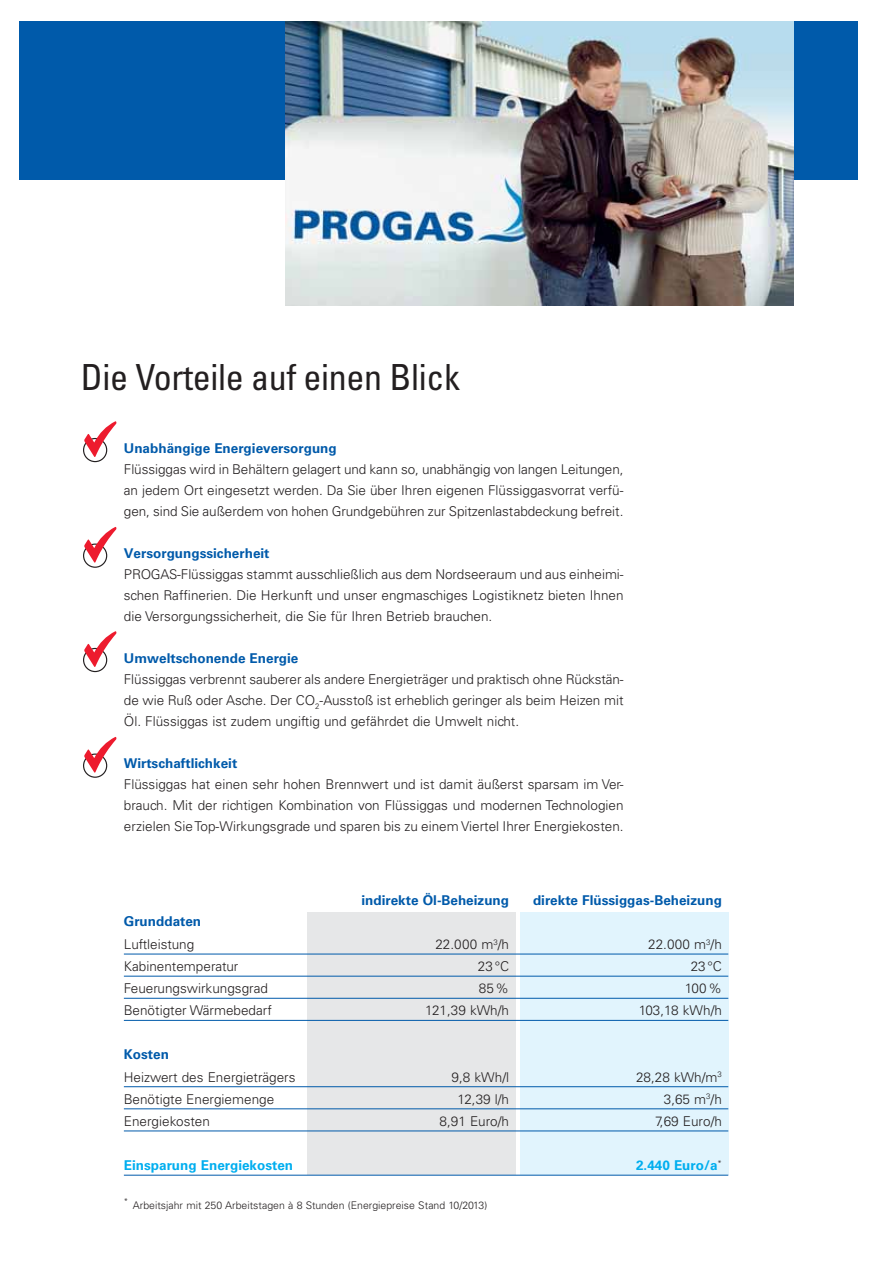
<style>
.page{position:relative;width:879px;height:1263px;background:#fff}
.page>*{position:absolute;margin:0;border:0;box-sizing:border-box;transform-origin:0 0}
.t1{font:condensed 36px "Univers";letter-spacing:-.01em;color:#231f20}
.t2{font:300 13.5px/21px "Univers";color:#231f20;text-align:justify}
.t3{font:700 13.5px "Univers";color:#005aaa}
.t4{font:700 13.5px "Univers";color:#00aeef}
.t5{font:300 10.5px "Univers";color:#231f20}
</style>
<div class="page">
<div style="left:519px;top:913px;width:209px;height:262px;background:#e1f4fd"></div>
<div style="left:307px;top:913px;width:208px;height:262px;background:#e6e7e8"></div>
<div style="left:19px;top:21px;width:838px;height:159px;background:#005aaa"></div>
<img style="left:285px;top:21px;width:508px;height:285px">
<div style="left:83px;top:438px;width:24px;height:24px;border:1px solid #231f20;border-radius:50%"></div>
<svg style="left:84px;top:421px;width:32px;height:36px"></svg>
<div style="left:83px;top:543px;width:24px;height:25px;border:1px solid #231f20;border-radius:50%"></div>
<svg style="left:84px;top:527px;width:32px;height:36px"></svg>
<div style="left:83px;top:648px;width:24px;height:24px;border:1px solid #231f20;border-radius:50%"></div>
<svg style="left:84px;top:631px;width:32px;height:36px"></svg>
<div style="left:83px;top:753px;width:24px;height:25px;border:1px solid #231f20;border-radius:50%"></div>
<svg style="left:84px;top:737px;width:32px;height:35px"></svg>
<hr style="left:124px;top:976px;width:604px;height:1px;background:#005aaa">
<hr style="left:124px;top:1020px;width:604px;height:1px;background:#005aaa">
<hr style="left:124px;top:998px;width:604px;height:1px;background:#005aaa">
<hr style="left:124px;top:954px;width:604px;height:1px;background:#005aaa">
<hr style="left:124px;top:1130px;width:604px;height:1px;background:#005aaa">
<hr style="left:124px;top:1108px;width:604px;height:1px;background:#005aaa">
<hr style="left:124px;top:1086px;width:604px;height:1px;background:#005aaa">
<hr style="left:124px;top:1175px;width:604px;height:1px;background:#005aaa">
<h1 class="t1" style="left:81px;top:364px;width:380px">Die Vorteile auf einen Blick</h1>
<p class="t3" style="left:124px;top:443px;width:214px">Unabhängige Energieversorgung</p>
<p class="t2" style="left:124px;top:460px;width:501px">Flüssiggas wird in Behältern gelagert und kann so, unabhängig von langen Leitungen, an jedem Ort eingesetzt werden. Da Sie über Ihren eigenen Flüssiggasvorrat verfü&shy;gen, sind Sie außerdem von hohen Grundgebühren zur Spitzenlastabdeckung befreit.</p>
<p class="t3" style="left:124px;top:548px;width:147px">Versorgungssicherheit</p>
<p class="t2" style="left:124px;top:565px;width:501px">PROGAS-Flüssiggas stammt ausschließlich aus dem Nordseeraum und aus einheimi&shy;schen Raffinerien. Die Herkunft und unser engmaschiges Logistiknetz bieten Ihnen die Versorgungssicherheit, die Sie für Ihren Betrieb brauchen.</p>
<p class="t3" style="left:124px;top:653px;width:176px">Umweltschonende Energie</p>
<p class="t2" style="left:124px;top:670px;width:501px">Flüssiggas verbrennt sauberer als andere Energieträger und praktisch ohne Rückstän&shy;de wie Ruß oder Asche. Der CO<sub>2</sub>-Ausstoß ist erheblich geringer als beim Heizen mit Öl. Flüssiggas ist zudem ungiftig und gefährdet die Umwelt nicht.</p>
<p class="t3" style="left:124px;top:758px;width:115px">Wirtschaftlichkeit</p>
<p class="t2" style="left:124px;top:775px;width:501px">Flüssiggas hat einen sehr hohen Brennwert und ist damit äußerst sparsam im Ver&shy;brauch. Mit der richtigen Kombination von Flüssiggas und modernen Technologien erzielen Sie Top-Wirkungs grade und sparen bis zu einem Viertel Ihrer Energiekosten.</p>
<p class="t3" style="left:361px;top:895px;width:149px">indirekte Öl-Be heizung</p>
<p class="t3" style="left:532px;top:895px;width:190px">direkte Flüssiggas-Beheizung</p>
<p class="t3" style="left:124px;top:916px;width:79px">Grunddaten</p>
<p class="t2" style="left:124px;top:935px;width:72px">Luftleistung</p>
<p class="t2" style="left:435px;top:935px;width:75px">22.000 m<sup>3</sup>/h</p>
<p class="t2" style="left:648px;top:935px;width:75px">22.000 m<sup>3</sup>/h</p>
<p class="t2" style="left:124px;top:957px;width:116px">Kabinentemperatur</p>
<p class="t2" style="left:477px;top:957px;width:33px">23 °C</p>
<p class="t2" style="left:690px;top:957px;width:33px">23 °C</p>
<p class="t2" style="left:124px;top:979px;width:145px">Feuerungswirkungsgrad</p>
<p class="t2" style="left:478px;top:979px;width:32px">85 %</p>
<p class="t2" style="left:684px;top:979px;width:38px">100 %</p>
<p class="t2" style="left:124px;top:1001px;width:149px">Benötigter Wärmebedarf</p>
<p class="t2" style="left:425px;top:1001px;width:85px">121,39 kWh/h</p>
<p class="t2" style="left:638px;top:1001px;width:84px">103,18 kWh/h</p>
<p class="t3" style="left:124px;top:1049px;width:47px">Kosten</p>
<p class="t2" style="left:124px;top:1067px;width:173px">Heizwert des Energieträgers</p>
<p class="t2" style="left:451px;top:1067px;width:59px">9,8 kWh/l</p>
<p class="t2" style="left:635px;top:1067px;width:87px">28,28 kWh/m<sup>3</sup></p>
<p class="t2" style="left:124px;top:1090px;width:152px">Benötigte Energiemenge</p>
<p class="t2" style="left:457px;top:1090px;width:53px">12,39 l/h</p>
<p class="t2" style="left:663px;top:1090px;width:60px">3,65 m<sup>3</sup>/h</p>
<p class="t2" style="left:124px;top:1112px;width:88px">Energiekosten</p>
<p class="t2" style="left:439px;top:1112px;width:71px">8,91 Euro/h</p>
<p class="t2" style="left:655px;top:1112px;width:68px">7,69 Euro/h</p>
<p class="t4" style="left:124px;top:1160px;width:171px">Einsparung Energiekosten</p>
<p class="t4" style="left:635px;top:1160px;width:87px">2.440 Euro/a<sup>*</sup></p>
<p class="t5" style="left:124px;top:1201px;width:365px"><sup>*</sup> Arbeitsjahr mit 250 Arbeitstagen à 8 Stunden (Energiepreise Stand 10/2013)</p>
</div>
